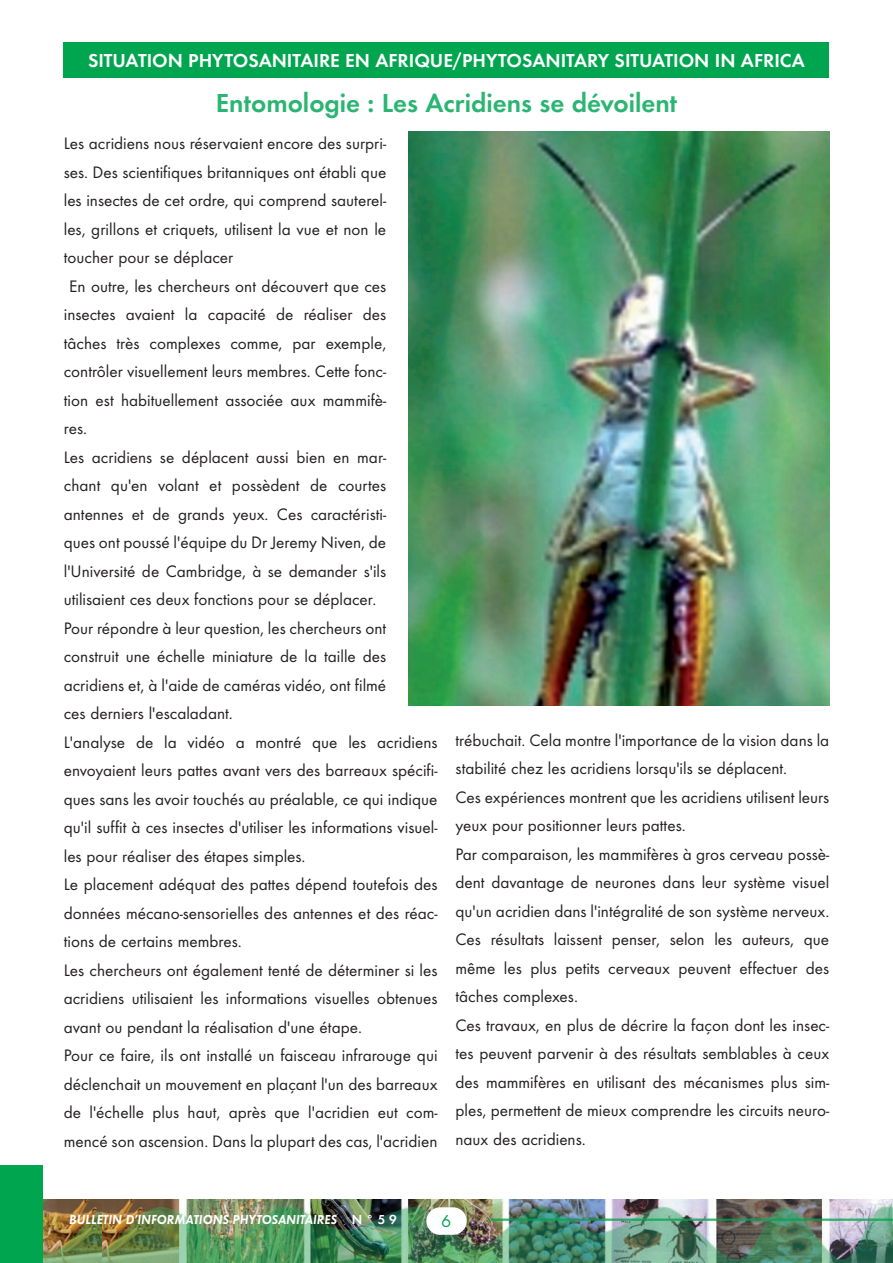
<style>
.page{position:relative;width:893px;height:1263px;background:#fff}
.page>*{position:absolute;margin:0;border:0;box-sizing:border-box;transform-origin:0 0}
.t1{font:700 27px "Function";color:#2bb572}
.t2{font:700 19.5px "Function";color:#fff}
.t3{font:18px "Function";color:#00a54f}
.t4{font:17.25px/28.5px "Function";color:#231f20}
.t5{font:italic 700 13.5px "Function";color:#fff}
.s1{font-style:normal}
</style>
<div class="page">
<img style="left:101px;top:1199px;width:792px;height:64px">
<img style="left:43px;top:1199px;width:58px;height:64px">
<div style="left:426px;top:1207px;width:41px;height:28px;background:#fff;border-radius:14px"></div>
<hr style="left:491px;top:1220px;width:402px;height:1px;background:#00a54f">
<hr style="left:491px;top:1219px;width:402px;height:1px;background:#00a54f">
<div style="left:0;top:1165px;width:43px;height:98px;background:#00a54f"></div>
<div style="left:64px;top:43px;width:765px;height:35px;background:#00a54f"></div>
<img style="left:408px;top:131px;width:421px;height:575px">
<p class="t2" style="left:88px;top:49px;width:718px">SITUATION PHYTOSANITAIRE EN AFRIQUE/PHYTOSANITARY SITUATION IN AFRICA</p>
<h1 class="t1" style="left:216px;top:87px;width:463px">Entomologie : Les Acridiens se dévoilent</h1>
<p class="t4" style="left:64px;top:129px;width:324px">Les acridiens nous réservaient encore des surpri-</p>
<p class="t4" style="left:64px;top:158px;width:324px">ses. Des scientifiques britanniques ont établi que</p>
<p class="t4" style="left:64px;top:186px;width:324px">les insectes de cet ordre, qui comprend sauterel-</p>
<p class="t4" style="left:64px;top:215px;width:324px">les, grillons et criquets, utilisent la vue et non le</p>
<p class="t4" style="left:64px;top:243px;width:171px">toucher pour se déplacer</p>
<p class="t4" style="left:69px;top:272px;width:319px">En outre, les chercheurs ont découvert que ces</p>
<p class="t4" style="left:64px;top:300px;width:324px">insectes avaient la capacité de réaliser des</p>
<p class="t4" style="left:64px;top:329px;width:324px">tâches très complexes comme, par exemple,</p>
<p class="t4" style="left:64px;top:357px;width:324px">contrôler visuellement leurs membres. Cette fonc-</p>
<p class="t4" style="left:64px;top:386px;width:324px">tion est habituellement associée aux mammifè-</p>
<p class="t4" style="left:64px;top:414px;width:25px">res.</p>
<p class="t4" style="left:64px;top:443px;width:324px">Les acridiens se déplacent aussi bien en mar-</p>
<p class="t4" style="left:64px;top:471px;width:324px">chant qu'en volant et possèdent de courtes</p>
<p class="t4" style="left:64px;top:500px;width:324px">antennes et de grands yeux. Ces caractéristi-</p>
<p class="t4" style="left:64px;top:528px;width:324px">ques ont poussé l'équipe du Dr Jeremy Niven, de</p>
<p class="t4" style="left:64px;top:557px;width:324px">l'Université de Cambridge, à se demander s'ils</p>
<p class="t4" style="left:64px;top:585px;width:314px">utilisaient ces deux fonctions pour se déplacer.</p>
<p class="t4" style="left:64px;top:614px;width:324px">Pour répondre à leur question, les chercheurs ont</p>
<p class="t4" style="left:64px;top:642px;width:324px">construit une échelle miniature de la taille des</p>
<p class="t4" style="left:64px;top:671px;width:324px">acridiens et, à l'aide de caméras vidéo, ont filmé</p>
<p class="t4" style="left:64px;top:699px;width:170px">ces derniers l'escaladant.</p>
<p class="t4" style="left:64px;top:728px;width:375px">L'analyse de la vidéo a montré que les acridiens</p>
<p class="t4" style="left:64px;top:756px;width:375px">envoyaient leurs pattes avant vers des barreaux spécifi-</p>
<p class="t4" style="left:64px;top:785px;width:375px">ques sans les avoir touchés au préalable, ce qui indique</p>
<p class="t4" style="left:64px;top:813px;width:375px">qu'il suffit à ces insectes d'utiliser les informations visuel-</p>
<p class="t4" style="left:64px;top:842px;width:243px">les pour réaliser des étapes simples.</p>
<p class="t4" style="left:64px;top:870px;width:375px">Le placement adéquat des pattes dépend toutefois des</p>
<p class="t4" style="left:64px;top:899px;width:375px">données mécano-sensorielles des antennes et des réac-</p>
<p class="t4" style="left:64px;top:927px;width:179px">tions de certains membres.</p>
<p class="t4" style="left:64px;top:956px;width:375px">Les chercheurs ont également tenté de déterminer si les</p>
<p class="t4" style="left:64px;top:984px;width:375px">acridiens utilisaient les informations visuelles obtenues</p>
<p class="t4" style="left:64px;top:1013px;width:300px">avant ou pendant la réalisation d'une étape.</p>
<p class="t4" style="left:64px;top:1041px;width:375px">Pour ce faire, ils ont installé un faisceau infrarouge qui</p>
<p class="t4" style="left:64px;top:1070px;width:375px">déclenchait un mouvement en plaçant l'un des barreaux</p>
<p class="t4" style="left:64px;top:1098px;width:375px">de l'échelle plus haut, après que l'acridien eut com-</p>
<p class="t4" style="left:64px;top:1127px;width:375px">mencé son ascension. Dans la plupart des cas, l'acridien</p>
<p class="t4" style="left:455px;top:726px;width:375px">trébuchait. Cela montre l'importance de la vision dans la stabilité chez les acridiens lorsqu'ils se déplacent.<br>Ces expériences montrent que les acridiens utilisent leurs yeux pour positionner leurs pattes.<br>Par comparaison, les mammifères à gros cerveau possè&shy;dent davantage de neurones dans leur système visuel qu'un acridien dans l'intégralité de son système nerveux.<br>Ces résultats laissent penser, selon les auteurs, que même les plus petits cerveaux peuvent effectuer des tâches complexes.<br>Ces travaux, en plus de décrire la façon dont les insec&shy;tes peuvent parvenir à des résultats semblables à ceux des mammifères en utilisant des mécanismes plus sim&shy;ples, permettent de mieux comprendre les circuits neuro&shy;naux des acridiens.</p>
<p class="t5" style="left:69px;top:1212px;width:329px">BULLETIN D’INFORMATIONS PHYTOSANITAIRES <span class="s1">N ° 5 9</span></p>
<p class="t3" style="left:441px;top:1211px;width:12px">6</p>
</div>
